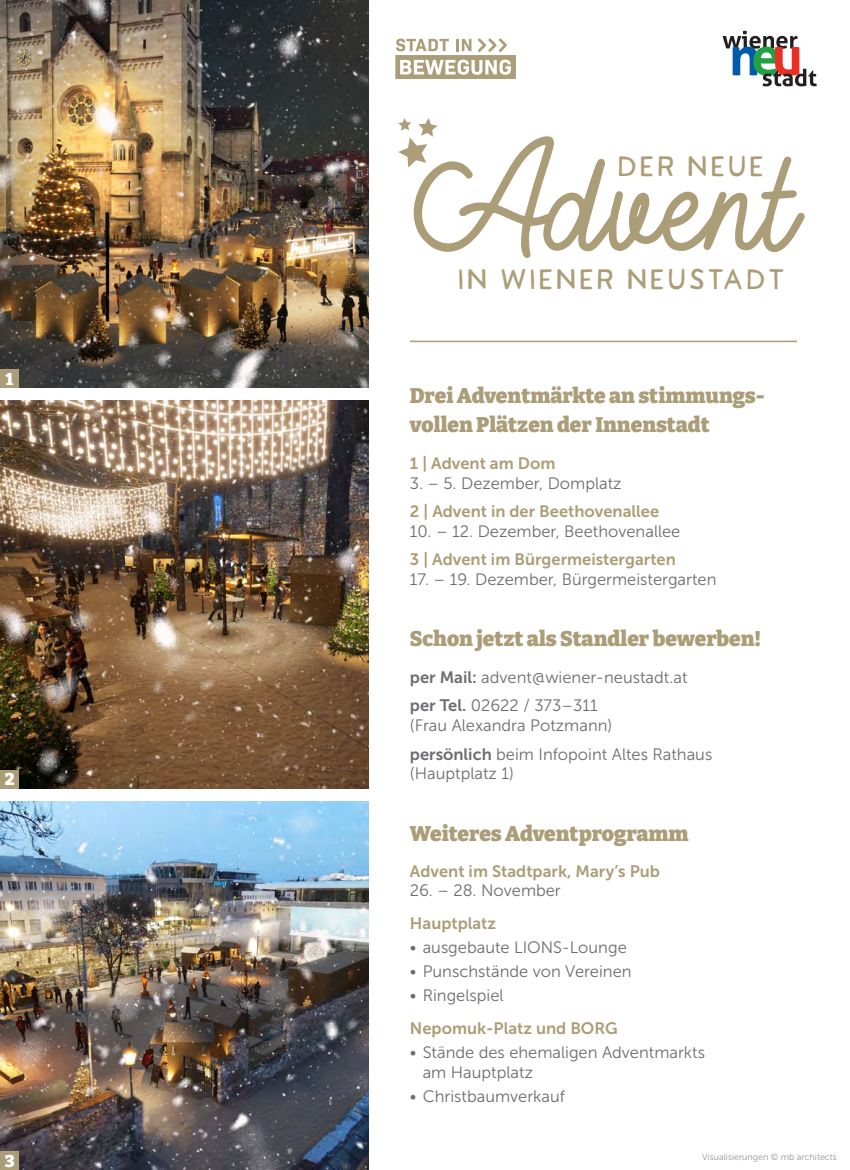
<style>
.page{position:relative;width:850px;height:1170px;background:#fff}
.page>*{position:absolute;margin:0;border:0;box-sizing:border-box;transform-origin:0 0}
.t1{font:162.6px "Buckwheat TC Script";color:#aa9d77}
.t2{font:28.2px "Bouncy Castle Bonus";letter-spacing:.16em;color:#aa9d77}
.t3{font:900 21px/28.5px "Bitter";color:#aa9d77}
.t4{font:900 16.8px "Bitter";color:#fff}
.t5{font:16.5px/28.3px "Museo Sans 300";color:#6c6d70}
.t6{font:16.5px "Museo Sans 700";color:#aa9d77}
.t7{font:9px "Museo Sans 300";color:#939598}
.s1{font-family:"Museo Sans 700"}
</style>
<div class="page">
<img style="left:0;top:801px;width:368px;height:368px">
<img style="left:0;top:0;width:368px;height:388px">
<img style="left:0;top:400px;width:368px;height:388px">
<svg style="left:398px;top:118px;width:39px;height:50px"></svg>
<svg style="left:722px;top:30px;width:95px;height:57px"></svg>
<svg style="left:395px;top:38px;width:121px;height:41px"></svg>
<hr style="left:410px;top:340px;width:386px;height:2px;background:#aa9d77">
<div style="left:0;top:369px;width:19px;height:19px;background:#aa9d77"></div>
<div style="left:0;top:769px;width:19px;height:19px;background:#aa9d77"></div>
<div style="left:0;top:1151px;width:19px;height:18px;background:#aa9d77"></div>
<p class="t4" style="left:6px;top:368px;width:9px">1</p>
<p class="t4" style="left:5px;top:768px;width:11px">2</p>
<p class="t4" style="left:5px;top:1150px;width:11px">3</p>
<h1 class="t1" style="left:413px;top:102px;width:385px">Advent</h1>
<h2 class="t2" style="left:459px;top:261px;width:327px">IN WIENER NEUSTADT</h2>
<h2 class="t2" style="left:619px;top:148px;width:146px">DER NEUE</h2>
<p class="t3" style="left:410px;top:381px;width:356px">Drei Adventmärkte an stimmungs&shy;vollen Plätzen der Innenstadt</p>
<p class="t6" style="left:410px;top:454px;width:147px">1 | Advent am Dom</p>
<p class="t5" style="left:410px;top:469px;width:213px">3. – 5. Dezember, Domplatz</p>
<p class="t6" style="left:410px;top:502px;width:251px">2 | Advent in der Beethovenallee</p>
<p class="t5" style="left:410px;top:517px;width:272px">10. – 12. Dezember, Beethovenallee</p>
<p class="t6" style="left:410px;top:550px;width:267px">3 | Advent im Bürgermeistergarten</p>
<p class="t5" style="left:410px;top:565px;width:308px">17. – 19. Dezember, Bürgermeistergarten</p>
<p class="t3" style="left:410px;top:624px;width:352px">Schon jetzt als Standler bewerben!</p>
<p class="t5" style="left:410px;top:663px;width:279px"><span class="s1">per Mail:</span> advent@wiener-neustadt.at <span class="s1">per Tel.</span> 02622 / 373–311</p>
<p class="t5" style="left:410px;top:711px;width:304px">(Frau Alexandra Potzmann)<br><span class="s1">persönlich</span> beim Infopoint Altes Rathaus</p>
<p class="t5" style="left:410px;top:759px;width:105px">(Hauptplatz 1)</p>
<p class="t3" style="left:410px;top:818px;width:280px">Weiteres Adventprogramm</p>
<p class="t6" style="left:410px;top:861px;width:251px">Advent im Stadtpark, Mary’s Pub</p>
<p class="t5" style="left:410px;top:876px;width:152px">26. – 28. November</p>
<p class="t6" style="left:410px;top:914px;width:88px">Hauptplatz</p>
<p class="t5" style="left:410px;top:933px;width:218px">• ausgebaute LIONS-Lounge</p>
<p class="t5" style="left:410px;top:957px;width:223px">• Punschstände von Vereinen</p>
<p class="t5" style="left:410px;top:981px;width:95px">• Ringelspiel</p>
<p class="t6" style="left:410px;top:1018px;width:209px">Nepomuk-Platz und BORG</p>
<p class="t5" style="left:422px;top:1042px;width:284px;line-height:19.8px;text-indent:-13px">• Stände des ehemaligen Adventmarkts am Hauptplatz</p>
<p class="t5" style="left:410px;top:1082px;width:157px">• Christbaumverkauf</p>
<p class="t7" style="left:702px;top:1152px;width:136px">Visualisierungen © mb architects</p>
</div>
